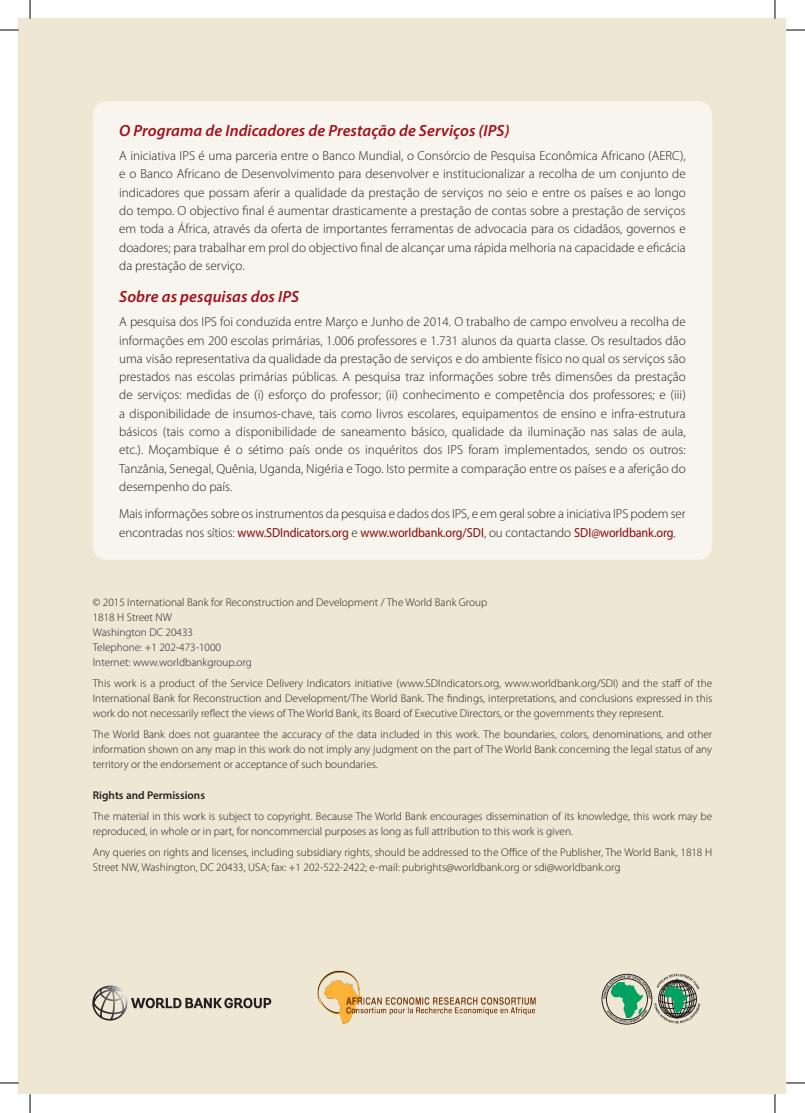
<style>
.page{position:relative;width:805px;height:1113px;background:#fff}
.page>*{position:absolute;margin:0;border:0;box-sizing:border-box;transform-origin:0 0}
.t1{font:italic 600 16.25px "Myriad Pro";letter-spacing:.005em;color:#a1101b}
.t2{font:300 13.12px/18.2px "Myriad Pro";color:#231f20;text-align:justify}
.t3{font:300 11.25px/15px "Myriad Pro";color:#231f20}
.t4{font:600 11.25px "Myriad Pro";color:#231f20}
.s1{font-weight:400;color:#8a080b}
</style>
<div class="page">
<div style="left:19px;top:19px;width:766px;height:1075px;background:#eee7d4"></div>
<div style="left:93px;top:101px;width:618px;height:458px;background:#f7f5ee;border-radius:15px"></div>
<svg style="left:602px;top:973px;width:99px;height:50px"></svg>
<img style="left:317px;top:970px;width:219px;height:54px">
<svg style="left:92px;top:985px;width:179px;height:35px"></svg>
<svg style="left:0;top:29px;width:19px;height:2px"></svg>
<svg style="left:785px;top:29px;width:19px;height:2px"></svg>
<svg style="left:0;top:1082px;width:19px;height:1px"></svg>
<svg style="left:785px;top:1082px;width:19px;height:1px"></svg>
<svg style="left:29px;top:0;width:2px;height:19px"></svg>
<svg style="left:29px;top:1094px;width:2px;height:18px"></svg>
<svg style="left:773px;top:0;width:2px;height:19px"></svg>
<svg style="left:774px;top:1094px;width:1px;height:18px"></svg>
<p class="t1" style="left:119px;top:120px;width:391px">O Programa de Indicadores de Prestação de Serviços (IPS)</p>
<p class="t2" style="left:119px;top:146px;width:568px">A iniciativa IPS é uma parceria entre o Banco Mundial, o Consórcio de Pesquisa Econômica Africano (AERC), e o Banco Africano de Desenvolvimento para desenvolver e institucionalizar a recolha de um conjunto de indicadores que possam aferir a qualidade da prestação de serviços no seio e entre os países e ao longo do tempo. O objectivo final é aumentar drasticamente a prestação de contas sobre a prestação de serviços em toda a África, através da oferta de importantes ferramentas de advocacia para os cidadãos, governos e doadores; para trabalhar em prol do objectivo final de alcançar uma rápida melhoria na capacidade e eficácia da prestação de serviço.</p>
<p class="t1" style="left:119px;top:286px;width:181px">Sobre as pesquisas dos IPS</p>
<p class="t2" style="left:119px;top:312px;width:568px">A pesquisa dos IPS foi conduzida entre Março e Junho de 2014. O trabalho de campo envolveu a recolha de informações em 200 escolas primárias, 1.006 professores e 1.731 alunos da quarta classe. Os resultados dão uma visão representativa da qualidade da prestação de serviços e do ambiente físico no qual os serviços são prestados nas escolas primárias públicas. A pesquisa traz informações sobre três dimensões da prestação de serviços: medidas de (i) esforço do professor; (ii) conhecimento e competência dos professores; e (iii) a disponibilidade de insumos-chave, tais como livros escolares, equipamentos de ensino e infra-estrutura básicos (tais como a disponibilidade de saneamento básico, qualidade da iluminação nas salas de aula, etc.). Moçambique é o sétimo país onde os inquéritos dos IPS foram implementados, sendo os outros:<br>Tanzânia, Senegal, Quênia, Uganda, Nigéria e Togo. Isto permite a comparação entre os países e a aferição do desempenho do país.</p>
<p class="t2" style="left:119px;top:504px;width:567px">Mais informações sobre os instrumentos da pesquisa e dados dos IPS, e em geral sobre a iniciativa IPS podem ser encontradas nos sítios: <span class="s1">www.SDIndicators.org</span> e <span class="s1">www.worldbank.org/sdi</span>, ou contactando <span class="s1">sdi @worldbank.org</span>.</p>
<p class="t3" style="left:93px;top:595px;width:396px">© 2015 International Bank for Reconstruction and Development / The World Bank Group 1818 H Street NW<br>Washington DC 20433<br>Telephone: +1 202-473-1000<br>Internet: www.worldbankgroup.org</p>
<p class="t3" style="left:93px;top:675px;width:620px;text-align:justify">This work is a product of the Service Delivery Indicators initiative (www.SDIndicators.org, www.worldbank.org/SDI) and the staff of the International Bank for Reconstruction and Development/The World Bank. The findings, interpretations, and conclusions expressed in this work do not necessarily reflect the views of The World Bank, its Board of Executive Directors, or the governments they represent.</p>
<p class="t3" style="left:93px;top:726px;width:620px;text-align:justify">The World Bank does not guarantee the accuracy of the data included in this work. The boundaries, colors, denominations, and other information shown on any map in this work do not imply any judgment on the part of The World Bank concerning the legal status of any territory or the endorsement or acceptance of such boundaries.</p>
<p class="t4" style="left:93px;top:788px;width:114px">Rights and Permissions</p>
<p class="t3" style="left:93px;top:808px;width:620px">The material in this work is subject to copyright. Because The World Bank encourages dissemination of its knowledge, this work may be reproduced, in whole or in part, for noncommercial purposes as long as full attribution to this work is given.</p>
<p class="t3" style="left:93px;top:844px;width:620px">Any queries on rights and licenses, including subsidiary rights, should be addressed to the Office of the Publisher, The World Bank, 1818 H<br>Street NW, Washington, DC 20433, USA; fax: +1 202-522-2422; e-mail: pubrights@worldbank.org or sdi@worldbank.org</p>
</div>
